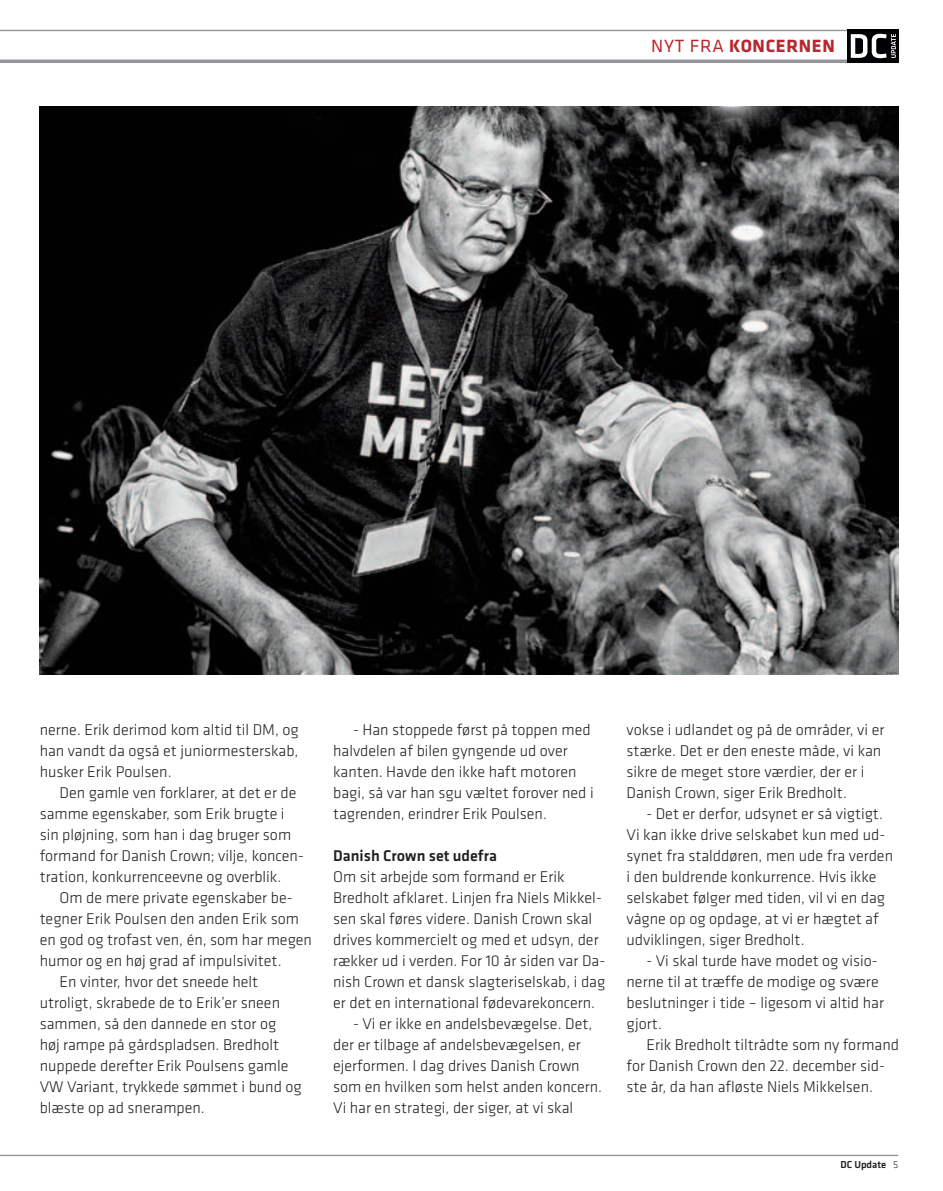
<style>
.page{position:relative;width:943px;height:1191px;background:#fff}
.page>*{position:absolute;margin:0;border:0;box-sizing:border-box;transform-origin:0 0}
.t1{font:700 18.38px "Klavika";color:#b7282e}
.t2{font:300 16.1px/21px "Klavika";color:#231f20}
.t3{font:500 16.1px "Klavika";color:#231f20}
.t4{font:500 10.5px "Klavika";color:#231f20}
.s1{font-weight:400}
.s2{font-weight:300}
</style>
<div class="page">
<hr style="left:0;top:1154px;width:898px;height:2px;background:#939598">
<hr style="left:0;top:30px;width:898px;height:1px;background:#939598">
<hr style="left:0;top:60px;width:898px;height:3px;background:#939598">
<div style="left:847px;top:30px;width:51px;height:33px;background:#000103"></div>
<svg style="left:850px;top:34px;width:46px;height:24px"></svg>
<img style="left:40px;top:107px;width:858px;height:568px">
<p class="t1" style="left:651px;top:35px;width:91px"><span class="s1">NYT FRA</span> KONCERNEN</p>
<p class="t2" style="left:40px;top:719px;width:260px;text-align:justify">nerne. Erik derimod kom altid til DM, og han vandt da også et juniormesterskab, husker Erik Poulsen.</p>
<p class="t2" style="left:40px;top:782px;width:266px;text-indent:20px">Den gamle ven forklarer, at det er de samme egenskaber, som Erik brugte i sin pløjning, som han i dag bruger som formand for Danish Crown; vilje, koncen&shy;tration, konkurrenceevne og overblik.</p>
<p class="t2" style="left:60px;top:887px;width:234px">Om de mere private egenskaber be-</p>
<p class="t2" style="left:40px;top:908px;width:261px">tegner Erik Poulsen den anden Erik som</p>
<p class="t2" style="left:40px;top:929px;width:274px">en god og trofast ven, én, som har megen</p>
<p class="t2" style="left:40px;top:950px;width:243px">humor og en høj grad af impulsivitet.</p>
<p class="t2" style="left:60px;top:971px;width:200px">En vinter, hvor det sneede helt</p>
<p class="t2" style="left:40px;top:992px;width:242px">utroligt, skrabede de to Erik’er sneen</p>
<p class="t2" style="left:40px;top:1013px;width:238px">sammen, så den dannede en stor og</p>
<p class="t2" style="left:40px;top:1034px;width:241px">høj rampe på gårdspladsen. Bredholt</p>
<p class="t2" style="left:40px;top:1055px;width:250px">nuppede derefter Erik Poulsens gamle</p>
<p class="t2" style="left:40px;top:1076px;width:263px">VW Variant, trykkede sømmet i bund og</p>
<p class="t2" style="left:40px;top:1097px;width:167px">blæste op ad snerampen.</p>
<p class="t2" style="left:333px;top:719px;width:262px;text-indent:20px">- Han stoppede først på toppen med halvdelen af bilen gyngende ud over kanten. Havde den ikke haft motoren bagi, så var han sgu væltet forover ned i tagrenden, erindrer Erik Poulsen.</p>
<p class="t3" style="left:333px;top:846px;width:165px">Danish Crown set udefra</p>
<p class="t2" style="left:333px;top:866px;width:274px">Om sit arbejde som formand er Erik Bredholt afklaret. Linjen fra Niels Mikkel&shy;sen skal føres videre. Danish Crown skal drives kommercielt og med et udsyn, der rækker ud i verden. For 10 år siden var Da&shy;nish Crown et dansk slagteriselskab, i dag er det en international fødevarekoncern.</p>
<p class="t2" style="left:333px;top:1013px;width:270px;text-indent:20px">- Vi er ikke en andelsbevægelse. Det, der er tilbage af andelsbevægelsen, er ejerformen. I dag drives Danish Crown som en hvilken som helst anden koncern.<br>Vi har en strategi, der siger, at vi skal</p>
<p class="t2" style="left:626px;top:719px;width:259px">vokse i udlandet og på de områder, vi er stærke. Det er den eneste måde, vi kan sikre de meget store værdier, der er i Danish Crown, siger Erik Bredholt.</p>
<p class="t2" style="left:626px;top:803px;width:268px;text-indent:20px">- Det er derfor, udsynet er så vigtigt.<br>Vi kan ikke drive selskabet kun med ud&shy;synet fra stalddøren, men ude fra verden i den buldrende konkurrence. Hvis ikke selskabet følger med tiden, vil vi en dag vågne op og opdage, at vi er hægtet af udviklingen, siger Bredholt.</p>
<p class="t2" style="left:626px;top:950px;width:259px;text-indent:20px">- Vi skal turde have modet og visio&shy;nerne til at træffe de modige og svære beslutninger i tide – ligesom vi altid har gjort.</p>
<p class="t2" style="left:626px;top:1034px;width:274px;text-indent:20px">Erik Bredholt tiltrådte som ny formand for Danish Crown den 22. december sid&shy;ste år, da han afløste Niels Mikkelsen.</p>
<p class="t4" style="left:840px;top:1159px;width:59px">DC Update <span class="s2">5</span></p>
</div>
